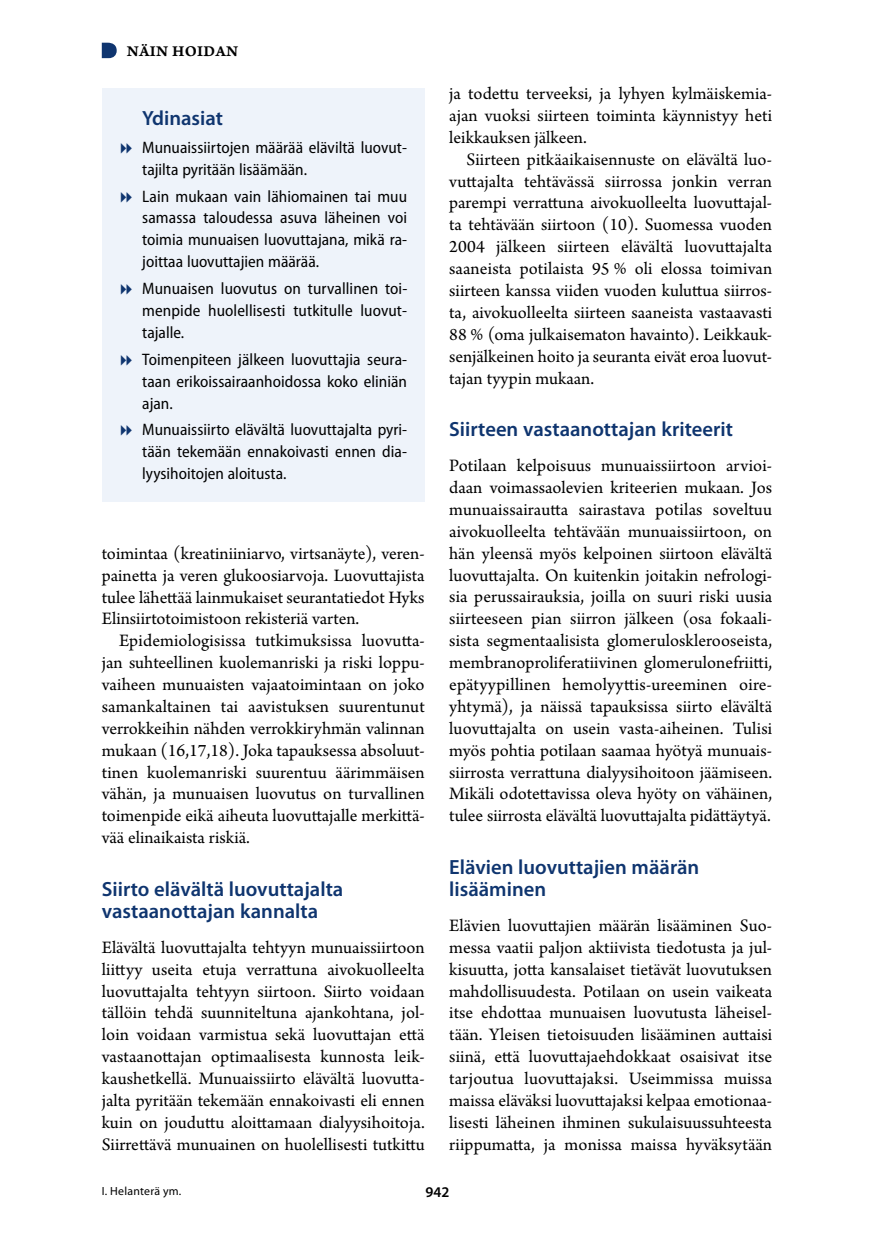
<style>
.page{position:relative;width:874px;height:1241px;background:#fff}
.page>*{position:absolute;margin:0;border:0;box-sizing:border-box;transform-origin:0 0}
.t1{font:600 20.65px/21.9px "Myriad Pro";color:#0f356f}
.t2{font:18.38px/21.9px "Arno Pro";color:#000;text-align:justify}
.t3{font:semi-condensed 16.62px/21.9px "Myriad Pro";letter-spacing:.005em;color:#000;text-align:justify}
.t4{font:15.75px "Arno Pro Smbd Caption";letter-spacing:.02em;color:#000}
.t5{font:600 14.88px "Myriad Pro";color:#000}
.t6{font:11.9px "Myriad Pro";letter-spacing:.02em;color:#000}
</style>
<div class="page">
<svg style="left:102px;top:43px;width:15px;height:15px"></svg>
<div style="left:102px;top:88px;width:322px;height:413px;background:#eef3fa"></div>
<p class="t4" style="left:127px;top:41px;width:113px">NÄIN HOIDAN</p>
<p class="t1" style="left:142px;top:106px;width:82px">Ydinasiat</p>
<p class="t3" style="left:142px;top:136px;width:266px">Munuaissiirtojen määrää eläviltä luovut&shy;tajilta pyritään lisäämään.</p>
<p class="t3" style="left:142px;top:185px;width:266px">Lain mukaan vain lähiomainen tai muu samassa taloudessa asuva läheinen voi toimia munuaisen luovuttajana, mikä ra&shy;joittaa luovuttajien määrää.</p>
<p class="t3" style="left:142px;top:277px;width:266px">Munuaisen luovutus on turvallinen toi&shy;menpide huolellisesti tutkitulle luovut&shy;tajalle.</p>
<p class="t3" style="left:142px;top:348px;width:266px">Toimenpiteen jälkeen luovuttajia seura&shy;taan erikoissairaanhoidossa koko eliniän ajan.</p>
<p class="t3" style="left:142px;top:418px;width:266px">Munuaissiirto elävältä luovuttajalta pyri&shy;tään tekemään ennakoivasti ennen dia&shy;lyysihoitojen aloitusta.</p>
<p class="t2" style="left:102px;top:543px;width:324px">toimintaa (kreatiniiniarvo, virtsanäyte), veren&shy;painetta ja veren glukoosiarvoja. Luovuttajista tulee lähettää lainmukaiset seurantatiedot Hyks Elinsiirtotoimistoon rekisteriä varten.</p>
<p class="t2" style="left:102px;top:630px;width:324px;text-indent:17px">Epidemiologisissa tutkimuksissa luovutta&shy;jan suhteellinen kuolemanriski ja riski loppu&shy;vaiheen munuaisten vajaatoimintaan on joko samankaltainen tai aavistuksen suurentunut verrokkeihin nähden verrokkiryhmän valinnan mukaan (16,17,18). Joka tapauksessa absoluut&shy;tinen kuolemanriski suurentuu äärimmäisen vähän, ja munuaisen luovutus on turvallinen toimenpide eikä aiheuta luovuttajalle merkittä&shy;vää elinaikaista riskiä.</p>
<p class="t1" style="left:102px;top:877px;width:243px">Siirto elävältä luovuttajalta vastaanottajan kannalta</p>
<p class="t2" style="left:102px;top:937px;width:324px">Elävältä luovuttajalta tehtyyn munuaissiirtoon liittyy useita etuja verrattuna aivokuolleelta luovuttajalta tehtyyn siirtoon. Siirto voidaan tällöin tehdä suunniteltuna ajankohtana, jol&shy;loin voidaan varmistua sekä luovuttajan että vastaanottajan optimaalisesta kunnosta leik&shy;kaushetkellä. Munuaissiirto elävältä luovutta&shy;jalta pyritään tekemään ennakoivasti eli ennen kuin on jouduttu aloittamaan dialyysihoitoja.<br>Siirrettävä munuainen on huolellisesti tutkittu</p>
<p class="t2" style="left:449px;top:84px;width:324px">ja todettu terveeksi, ja lyhyen kylmäiskemia&shy;ajan vuoksi siirteen toiminta käynnistyy heti leikkauksen jälkeen.</p>
<p class="t2" style="left:449px;top:149px;width:324px;text-indent:17px">Siirteen pitkäaikaisennuste on elävältä luo&shy;vuttajalta tehtävässä siirrossa jonkin verran parempi verrattuna aivokuolleelta luovuttajal&shy;ta tehtävään siirtoon (10). Suomessa vuoden 2004 jälkeen siirteen elävältä luovuttajalta saaneista potilaista 95 % oli elossa toimivan siirteen kanssa viiden vuoden kuluttua siirros&shy;ta, aivokuolleelta siirteen saaneista vastaavasti 88 % (oma julkaisematon havainto). Leikkauk&shy;senjälkeinen hoito ja seuranta eivät eroa luovut&shy;tajan tyypin mukaan.</p>
<p class="t1" style="left:449px;top:417px;width:285px">Siirteen vastaanottajan kriteerit</p>
<p class="t2" style="left:449px;top:455px;width:324px">Potilaan kelpoisuus munuaissiirtoon arvioi&shy;daan voimassaolevien kriteerien mukaan. Jos munuaissairautta sairastava potilas soveltuu aivokuolleelta tehtävään munuaissiirtoon, on hän yleensä myös kelpoinen siirtoon elävältä luovuttajalta. On kuitenkin joitakin nefrologi&shy;sia perussairauksia, joilla on suuri riski uusia siirteeseen pian siirron jälkeen (osa fokaali&shy;sista segmentaalisista glomerulosklerooseista, membranoproliferatiivinen glomerulonefriitti, epätyypillinen hemolyyttis-ureeminen oire&shy;yhtymä), ja näissä tapauksissa siirto elävältä luovuttajalta on usein vasta-aiheinen. Tulisi myös pohtia potilaan saamaa hyötyä munuais&shy;siirrosta verrattuna dialyysihoitoon jäämiseen.<br>Mikäli odotettavissa oleva hyöty on vähäinen, tulee siirrosta elävältä luovuttajalta pidättäytyä.</p>
<p class="t1" style="left:449px;top:855px;width:251px">Elävien luovuttajien määrän lisääminen</p>
<p class="t2" style="left:449px;top:915px;width:324px">Elävien luovuttajien määrän lisääminen Suo&shy;messa vaatii paljon aktiivista tiedotusta ja jul&shy;kisuutta, jotta kansalaiset tietävät luovutuksen mahdollisuudesta. Potilaan on usein vaikeata itse ehdottaa munuaisen luovutusta läheisel&shy;tään. Yleisen tietoisuuden lisääminen auttaisi siinä, että luovuttajaehdokkaat osaisivat itse tarjoutua luovuttajaksi. Useimmissa muissa maissa eläväksi luovuttajaksi kelpaa emotionaa&shy;lisesti läheinen ihminen sukulaisuussuhteesta riippumatta, ja monissa maissa hyväksytään</p>
<p class="t6" style="left:102px;top:1183px;width:81px">I. Helanterä ym.</p>
<p class="t5" style="left:425px;top:1182px;width:25px">942</p>
</div>
